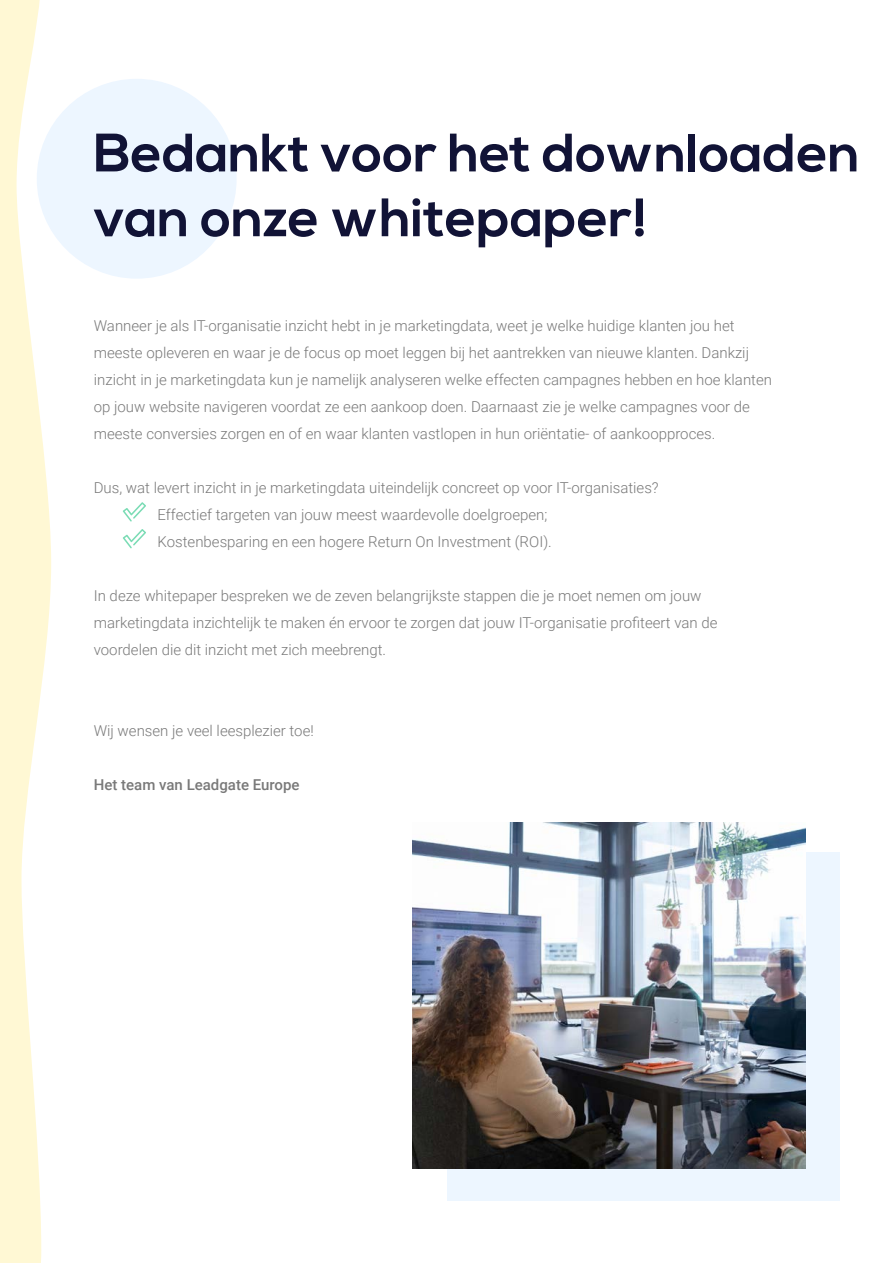
<style>
.page{position:relative;width:893px;height:1263px;background:#fff}
.page>*{position:absolute;margin:0;border:0;box-sizing:border-box;transform-origin:0 0}
.t1{font:700 54px/64.8px "Nexa";color:#111336}
.Bodytext{font:300 15px/27px "Roboto";color:#797979}
.Bodytext-2{font:500 15px "Roboto";color:#797979}
</style>
<div class="page">
<div style="left:37px;top:79px;width:200px;height:200px;background:#edf6ff;border-radius:50%"></div>
<svg style="left:0;top:0;width:51px;height:1263px;fill:#fff8d4"></svg>
<div style="left:447px;top:852px;width:392px;height:348px;background:#edf6ff"></div>
<img style="left:412px;top:823px;width:393px;height:345px">
<svg style="left:123px;top:502px;width:23px;height:19px"></svg>
<svg style="left:123px;top:529px;width:23px;height:19px"></svg>
<h1 class="t1" style="left:94px;top:122px;width:768px">Bedankt voor het downloaden van onze whitepaper!</h1>
<p class="Bodytext" style="left:94px;top:311px;width:680px">Wanneer je als IT-organisatie inzicht hebt in je marketingdata, weet je welke huidige klanten jou het meeste opleveren en waar je de focus op moet leggen bij het aantrekken van nieuwe klanten. Dankzij inzicht in je marketingdata kun je namelijk analyseren welke effecten campagnes hebben en hoe klanten op jouw website navigeren voordat ze een aankoop doen. Daarnaast zie je welke campagnes voor de meeste conversies zorgen en of en waar klanten vastlopen in hun oriëntatie- of aankoopproces.</p>
<p class="Bodytext" style="left:94px;top:473px;width:566px">Dus, wat levert inzicht in je marketingdata uiteindelijk concreet op voor IT-organisaties?</p>
<p class="Bodytext" style="left:158px;top:500px;width:391px">Effectief targeten van jouw meest waardevolle doelgroepen;</p>
<p class="Bodytext" style="left:158px;top:527px;width:396px">Kostenbesparing en een hogere Return On Investment (ROI).</p>
<p class="Bodytext" style="left:94px;top:581px;width:625px">In deze whitepaper bespreken we de zeven belangrijkste stappen die je moet nemen om jouw marketingdata inzichtelijk te maken én ervoor te zorgen dat jouw IT-organisatie profiteert van de voordelen die dit inzicht met zich meebrengt.</p>
<p class="Bodytext" style="left:94px;top:716px;width:222px">Wij wensen je veel leesplezier toe!</p>
<p class="Bodytext-2" style="left:94px;top:774px;width:207px">Het team van Leadgate Europe</p>
</div>
